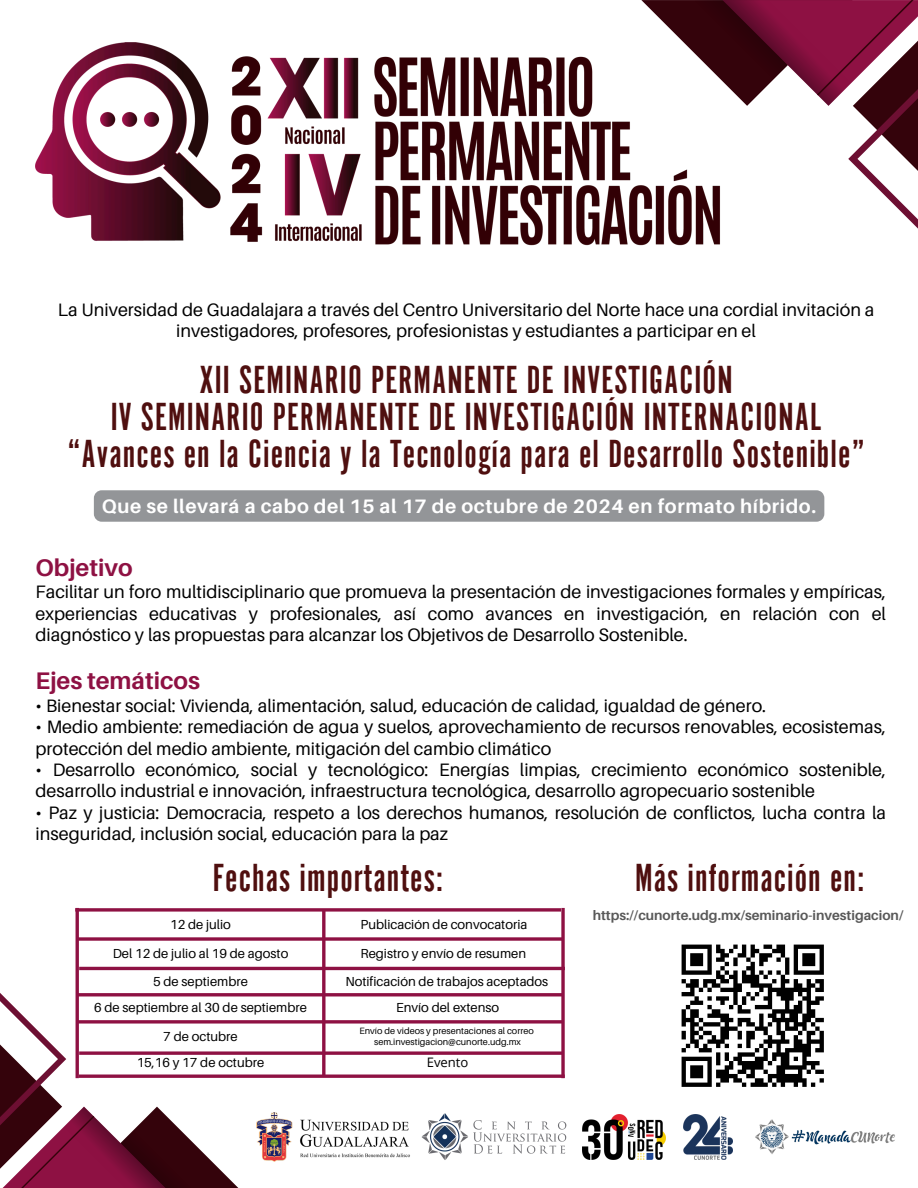
<style>
.page{position:relative;width:918px;height:1188px;background:#fff}
.page>*{position:absolute;margin:0;border:0;box-sizing:border-box;transform-origin:0 0}
.t1{font:40.5px/37.2px "Alternate Gothic Pro No 1";letter-spacing:.025em;color:#4f0f0f;text-align:center}
.t2{font:700 24px "Aileron";color:#8e1143}
.t3{font:700 19.5px "Aileron";letter-spacing:.035em;color:#fff}
.t4{font:18px/21.3px "Aileron";color:#000}
.t5{font:700 13.5px "Aileron";color:#595959}
.t6{font:13.05px "Aileron";color:#000}
.t7{font:13.05px "Open Sans";color:#000}
.t8{font:9.15px "Aileron";color:#000}
</style>
<div class="page">
<svg style="left:642px;top:0;width:276px;height:229px"></svg>
<svg style="left:0;top:982px;width:252px;height:206px"></svg>
<img style="left:755px;top:1119px;width:140px;height:35px">
<img style="left:256px;top:1112px;width:154px;height:50px">
<img style="left:421px;top:1113px;width:146px;height:47px">
<img style="left:683px;top:1115px;width:50px;height:45px">
<img style="left:583px;top:1115px;width:82px;height:45px">
<img style="left:35px;top:42px;width:689px;height:204px">
<div style="left:94px;top:490px;width:730px;height:32px;background:#939598"></div>
<svg style="left:75px;top:908px;width:486px;height:4px;background:#9f355f"></svg>
<hr style="left:79px;top:1075px;width:486px;height:3px;background:#8e1143">
<hr style="left:76px;top:908px;width:3px;height:170px;background:#8e1143">
<svg style="left:322px;top:910px;width:4px;height:165px"></svg>
<svg style="left:79px;top:1051px;width:482px;height:4px;background:#9f355f"></svg>
<hr style="left:77px;top:993px;width:486px;height:3px;background:#8e1143">
<svg style="left:79px;top:937px;width:482px;height:4px;background:#9f355f"></svg>
<hr style="left:79px;top:967px;width:486px;height:3px;background:#8e1143">
<svg style="left:79px;top:1020px;width:482px;height:4px;background:#9f355f"></svg>
<svg style="left:561px;top:908px;width:4px;height:170px"></svg>
<svg style="left:681px;top:944px;width:143px;height:143px"></svg>
<h3 class="t4" style="left:58px;top:298px;width:818px;text-align:center">La Universidad de Guadalajara a través del Centro Universitario del Norte hace una cordial invitación a investigadores, profesores, profesionistas y estudiantes a participar en el</h3>
<h1 class="t1" style="left:67px;top:361px;width:799px">XII SEMINARIO PERMANENTE DE INVESTIGACIÓN<br>IV SEMINARIO PERMANENTE DE INVESTIGACIÓN INTERNACIONAL “Avances en la Ciencia y la Tecnología para el Desarrollo Sostenible”</h1>
<h5 class="t3" style="left:102px;top:494px;width:716px">Que se llevará a cabo del 15 al 17 de octubre de 2024 en formato híbrido.</h5>
<h5 class="t2" style="left:36px;top:552px;width:99px">Objetivo</h5>
<h5 class="t4" style="left:36px;top:581px;width:852px;text-align:justify">Facilitar un foro multidisciplinario que promueva la presentación de investigaciones formales y empíricas, experiencias educativas y profesionales, así como avances en investigación, en relación con el diagnóstico y las propuestas para alcanzar los Objetivos de Desarrollo Sostenible.</h5>
<h5 class="t2" style="left:36px;top:666px;width:166px">Ejes temáticos</h5>
<h5 class="t4" style="left:36px;top:695px;width:732px">• Bienestar social: Vivienda, alimentación, salud, educación de calidad, igualdad de género.</h5>
<h5 class="t4" style="left:36px;top:716px;width:852px">• Medio ambiente: remediación de agua y suelos, aprovechamiento de recursos renovables, ecosistemas, protección del medio ambiente, mitigación del cambio climático</h5>
<h5 class="t4" style="left:36px;top:759px;width:852px">• Desarrollo económico, social y tecnológico: Energías limpias, crecimiento económico sostenible, desarrollo industrial e innovación, infraestructura tecnológica, desarrollo agropecuario sostenible</h5>
<h5 class="t4" style="left:36px;top:801px;width:852px">• Paz y justicia: Democracia, respeto a los derechos humanos, resolución de conflictos, lucha contra la inseguridad, inclusión social, educación para la paz</h5>
<h5 class="t1" style="left:213px;top:859px;width:232px">Fechas importantes:</h5>
<h5 class="t6" style="left:170px;top:916px;width:62px">12 de julio</h5>
<h5 class="t6" style="left:113px;top:945px;width:177px">Del 12 de julio al 19 de agosto</h5>
<p class="t6" style="left:153px;top:973px;width:96px">5 de septiembre</p>
<h5 class="t6" style="left:94px;top:1000px;width:214px">6 de septiembre al 30 de septiembre</h5>
<h5 class="t6" style="left:163px;top:1028px;width:76px">7 de octubre</h5>
<h5 class="t6" style="left:137px;top:1054px;width:129px">15,16 y 17 de octubre</h5>
<h4 class="t1" style="left:635px;top:859px;width:231px">Más información en:</h4>
<p class="t5" style="left:593px;top:907px;width:312px">https://cunorte.udg.mx/seminario-investigacion/</p>
<p class="t6" style="left:361px;top:916px;width:168px">Publicación de convocatoria</p>
<p class="t6" style="left:361px;top:945px;width:167px">Registro y envío de resumen</p>
<h5 class="t6" style="left:345px;top:973px;width:204px">Notificación de trabajos aceptados</h5>
<h5 class="t6" style="left:396px;top:999px;width:105px">Envío del extenso</h5>
<p class="t8" style="left:359px;top:1025px;width:176px">Envío de videos y presentaciones al correo</p>
<p class="t8" style="left:374px;top:1036px;width:148px">sem.investigacion@cunorte.udg.mx</p>
<h1 class="t7" style="left:427px;top:1053px;width:43px">Evento</h1>
</div>
